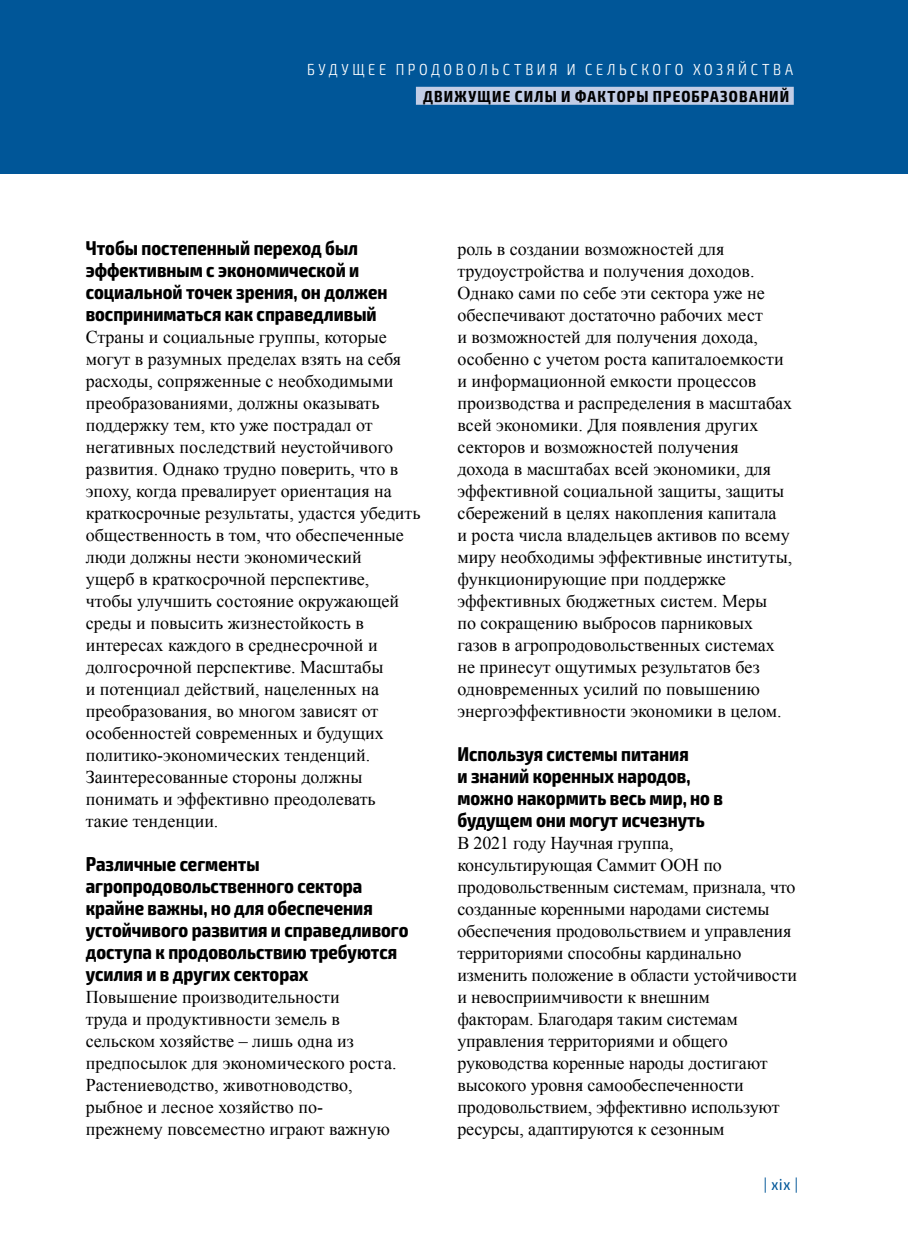
<style>
.page{position:relative;width:908px;height:1248px;background:#fff}
.page>*{position:absolute;margin:0;border:0;box-sizing:border-box;transform-origin:0 0}
.t1{font:700 condensed 20px/22px "Exo 2";color:#000}
.t2{font:18px/22px "Times New Roman";color:#000}
.t3{font:300 condensed 16px "Exo 2";letter-spacing:.225em;color:#fff}
.t4{font:700 condensed 16px "Exo 2";letter-spacing:.075em;color:#000}
.t5{font:condensed 16px "Exo 2";color:#005698}
</style>
<div class="page">
<div style="left:0;top:0;width:907px;height:174px;background:#005698"></div>
<div style="left:416px;top:87px;width:377px;height:18px;background:#c2cde6"></div>
<p class="t3" style="left:307px;top:60px;width:487px">БУДУЩЕЕ ПРОДОВОЛЬСТВИЯ И СЕЛЬСКОГО ХОЗЯЙСТВА</p>
<p class="t4" style="left:423px;top:87px;width:367px">ДВИЖУЩИЕ СИЛЫ И ФАКТОРЫ ПРЕОБРАЗОВАНИЙ</p>
<p class="t1" style="left:86px;top:237px;width:303px">Чтобы постепенный переход был эффективным с экономической и социальной точек зрения, он должен восприниматься как справедливый</p>
<p class="t2" style="left:86px;top:325px;width:336px">Страны и социальные группы, которые могут в разумных пределах взять на себя расходы, сопряженные с необходимыми преобразованиями, должны оказывать поддержку тем, кто уже пострадал от негативных последствий неустойчивого развития. Однако трудно поверить, что в эпоху, когда превалирует ориентация на краткосрочные результаты, удастся убедить общественность в том, что обеспеченные люди должны нести экономический<br>ущерб в краткосрочной перспективе, чтобы улучшить состояние окружающей среды и повысить жизнестойкость в интересах каждого в среднесрочной и долгосрочной перспективе. Масштабы<br>и потенциал действий, нацеленных на преобразования, во многом зависят от особенностей современных и будущих политико-экономических тенденций.<br>Заинтересованные стороны должны понимать и эффективно преодолевать такие тенденции.</p>
<p class="t1" style="left:86px;top:853px;width:324px">Различные сегменты агропродовольственного сектора крайне важны, но для обеспечения устойчивого развития и справедливого доступа к продовольствию требуются усилия и в других секторах</p>
<p class="t2" style="left:86px;top:985px;width:312px">Повышение производительности<br>труда и продуктивности земель в сельском хозяйстве – лишь одна из предпосылок для экономического роста.<br>Растениеводство, животноводство, рыбное и лесное хозяйство по&shy;прежнему повсеместно играют важную</p>
<p class="t2" style="left:457px;top:237px;width:336px">роль в создании возможностей для трудоустройства и получения доходов.<br>Однако сами по себе эти сектора уже не обеспечивают достаточно рабочих мест<br>и возможностей для получения дохода, особенно с учетом роста капиталоемкости и информационной емкости процессов производства и распределения в масштабах всей экономики. Для появления других секторов и возможностей получения дохода в масштабах всей экономики, для эффективной социальной защиты, защиты сбережений в целях накопления капитала<br>и роста числа владельцев активов по всему миру необходимы эффективные институты, функционирующие при поддержке эффективных бюджетных систем. Меры<br>по сокращению выбросов парниковых газов в агропродовольственных системах не принесут ощутимых результатов без одновременных усилий по повышению энергоэффективности экономики в целом.</p>
<p class="t1" style="left:457px;top:743px;width:267px">Используя системы питания<br>и знаний коренных народов, можно накормить весь мир, но в будущем они могут исчезнуть</p>
<p class="t2" style="left:457px;top:831px;width:341px">В 2021 году Научная группа, консультирующая Саммит ООН по продовольственным системам, признала, что созданные коренными народами системы обеспечения продовольствием и управления территориями способны кардинально изменить положение в области устойчивости и невосприимчивости к внешним<br>факторам. Благодаря таким системам управления территориями и общего руководства коренные народы достигают высокого уровня самообеспеченности продовольствием, эффективно используют ресурсы, адаптируются к сезонным</p>
<p class="t5" style="left:763px;top:1174px;width:36px">| xix |</p>
</div>
